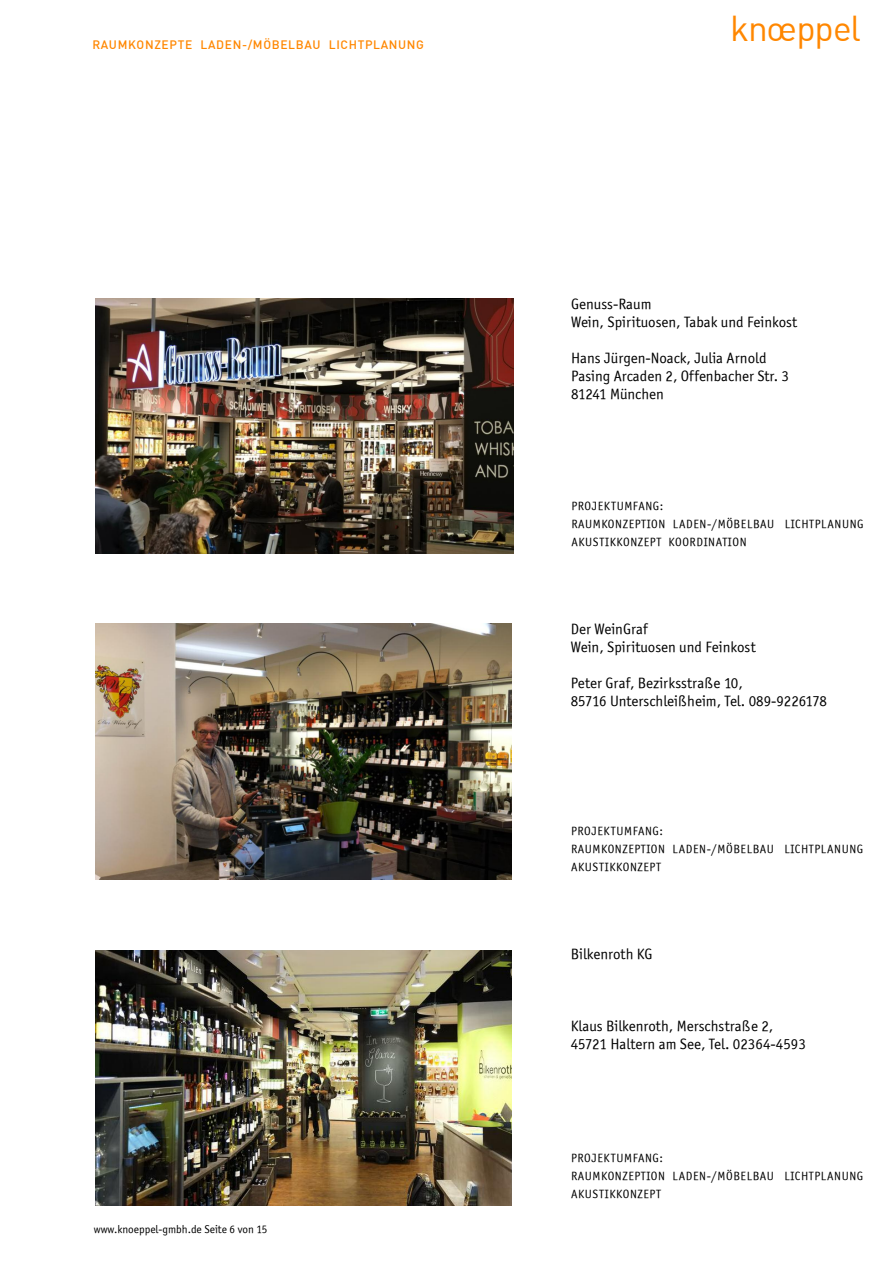
<style>
.page{position:relative;width:893px;height:1263px;background:#fff}
.page>*{position:absolute;margin:0;border:0;box-sizing:border-box;transform-origin:0 0}
.t1{font:35.25px "DIN Alternate";letter-spacing:-.03em;color:#ff8700}
.t2{font:15px/18px "Officina Sans ITCTT Book";color:#000}
.t3{font:12px/18px "Officina Sans ITCTT Book";letter-spacing:.05em;color:#000}
.t4{font:500 12px "DIN";letter-spacing:.055em;color:#ff8700}
.t5{font:11.25px "Officina Sans ITCTT Book";color:#000}
</style>
<div class="page">
<img style="left:95px;top:298px;width:419px;height:255px">
<img style="left:95px;top:624px;width:417px;height:255px">
<img style="left:95px;top:950px;width:417px;height:255px">
<p class="t4" style="left:92px;top:41px;width:333px">RAUMKONZEPTE LADEN-/MÖBELBAU LICHTPLANUNG</p>
<p class="t5" style="left:94px;top:1223px;width:175px">www.knoeppel-gmbh.de Seite 6 von 15</p>
<h1 class="t1" style="left:730px;top:15px;width:132px">knoeppel</h1>
<p class="t2" style="left:571px;top:295px;width:228px">Genuss-Raum<br>Wein, Spirituosen, Tabak und Feinkost</p>
<p class="t2" style="left:571px;top:349px;width:220px">Hans Jürgen-Noack, Julia Arnold<br>Pasing Arcaden 2, Offenbacher Str. 3<br>81241 München</p>
<p class="t3" style="left:571px;top:497px;width:294px">PROJEKTUMFANG:<br>RAUMKONZEPTION LADEN-/MÖBELBAU LICHTPLANUNG<br>AKUSTIKKONZEPT KOORDINATION</p>
<p class="t2" style="left:571px;top:619px;width:186px">Der WeinGraf<br>Wein, Spirituosen und Feinkost</p>
<p class="t2" style="left:571px;top:673px;width:258px">Peter Graf, Bezirksstraße 10,<br>85716 Unterschleißheim, Tel. 089-9226178</p>
<p class="t3" style="left:571px;top:822px;width:294px">PROJEKTUMFANG:<br>RAUMKONZEPTION LADEN-/MÖBELBAU LICHTPLANUNG<br>AKUSTIKKONZEPT</p>
<p class="t2" style="left:571px;top:945px;width:83px">Bilkenroth KG</p>
<p class="t2" style="left:571px;top:1017px;width:237px">Klaus Bilkenroth, Merschstraße 2,<br>45721 Haltern am See, Tel. 02364-4593</p>
<p class="t3" style="left:571px;top:1148px;width:294px">PROJEKTUMFANG:<br>RAUMKONZEPTION LADEN-/MÖBELBAU LICHTPLANUNG<br>AKUSTIKKONZEPT</p>
</div>
